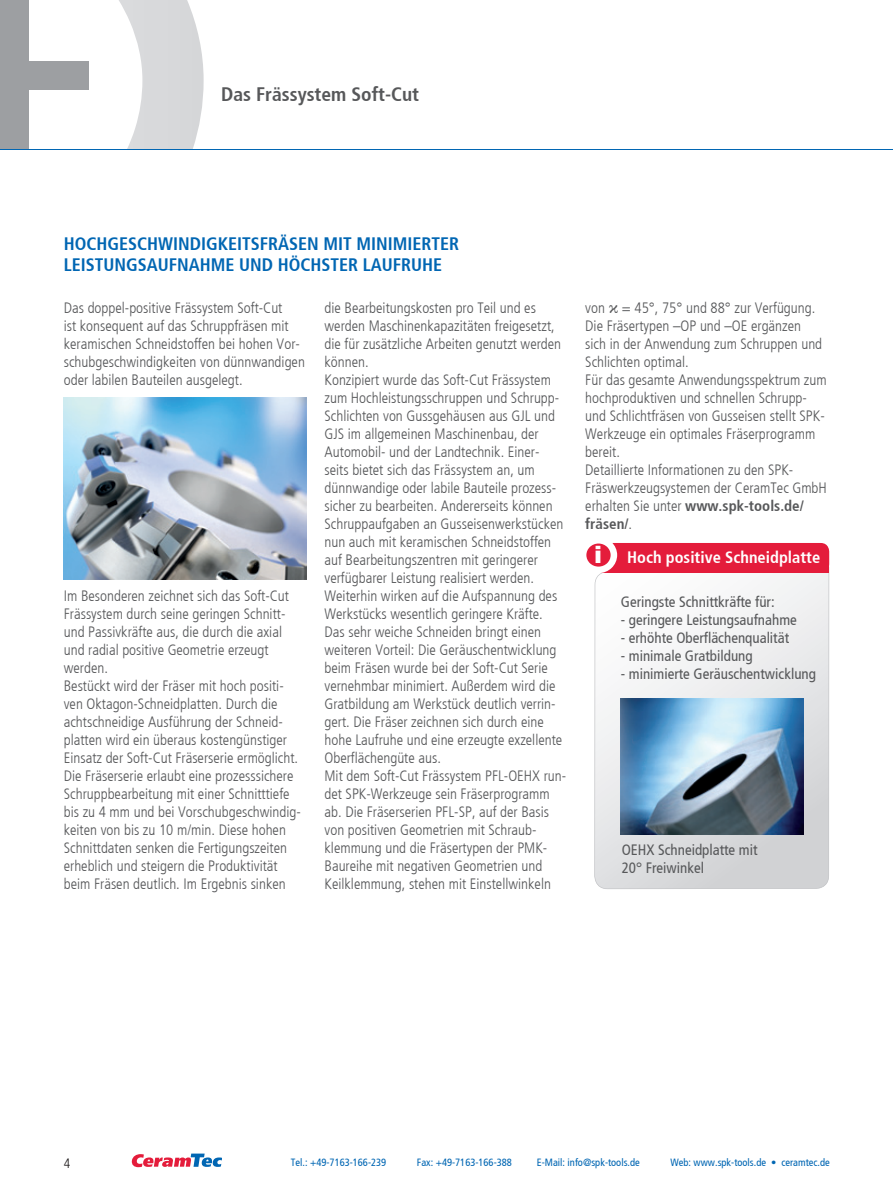
<style>
.page{position:relative;width:893px;height:1200px;background:#fff}
.page>*{position:absolute;margin:0;border:0;box-sizing:border-box;transform-origin:0 0}
.t1{font:700 condensed 19.5px "Frutiger";color:#57585a}
.t2{font:700 condensed 18px/21.6px "Frutiger";color:#0166b3}
.t3{font:700 condensed 16.5px "Frutiger";color:#fff}
.t4{font:300 condensed 15px/18px "Frutiger";color:#57585a}
.t5{font:condensed 15px/18px "Frutiger";color:#57585a}
.t6{font:300 condensed 13.5px "Frutiger";color:#231f20}
.t7{font:condensed 10.5px "Frutiger";color:#0166b3}
.s1{font-weight:700}
.s2{font-family:"Arial";font-weight:900;font-stretch:normal;font-size:23.85px}
</style>
<div class="page">
<svg style="left:132px;top:1153px;width:89px;height:13px"></svg>
<div style="left:0;top:61px;width:89px;height:28px;background:#9d9fa2"></div>
<div style="left:0;top:0;width:28px;height:150px;background:#9d9fa2"></div>
<svg style="left:119px;top:0;width:85px;height:149px"></svg>
<hr style="left:0;top:149px;width:893px;height:1px;background:#0166b3">
<img style="left:64px;top:397px;width:243px;height:182px">
<svg style="left:594px;top:572px;width:235px;height:316px"></svg>
<div style="left:600px;top:543px;width:229px;height:29px;background:#e41c3b;border-radius:9px"></div>
<div style="left:600px;top:560px;width:229px;height:12px;background:#e41c3b"></div>
<svg style="left:586px;top:543px;width:31px;height:30px"></svg>
<img style="left:621px;top:698px;width:182px;height:136px">
<h1 class="t1" style="left:221px;top:82px;width:199px">Das Frässystem Soft-Cut</h1>
<p class="t2" style="left:64px;top:233px;width:397px">HOCHGESCHWINDIGKEITSFRÄSEN MIT MINIMIERTER<br>LEISTUNGSAUFNAHME UND HÖCHSTER LAUFRUHE</p>
<p class="t4" style="left:64px;top:298px;width:243px">Das doppel-positive Frässystem Soft-Cut<br>ist konsequent auf das Schruppfräsen mit keramischen Schneidstoffen bei hohen Vor&shy;schubgeschwindigkeiten von dünnwandigen oder labilen Bauteilen ausgelegt.</p>
<p class="t4" style="left:64px;top:586px;width:239px">Im Besonderen zeichnet sich das Soft-Cut Frässystem durch seine geringen Schnitt&shy;und Passivkräfte aus, die durch die axial und radial positive Geometrie erzeugt werden.<br>Bestückt wird der Fräser mit hoch positi&shy;ven Oktagon-Schneidplatten. Durch die achtschneidige Ausführung der Schneid&shy;platten wird ein überaus kostengünstiger Einsatz der Soft-Cut Fräserserie ermöglicht.<br>Die Fräserserie erlaubt eine prozesssichere Schruppbearbeitung mit einer Schnitttiefe bis zu 4 mm und bei Vorschubgeschwindig&shy;keiten von bis zu 10 m/min. Diese hohen Schnittdaten senken die Fertigungszeiten erheblich und steigern die Produktivität beim Fräsen deutlich. Im Ergebnis sinken</p>
<p class="t4" style="left:325px;top:298px;width:243px">die Bearbeitungskosten pro Teil und es werden Maschinenkapazitäten freigesetzt, die für zusätzliche Arbeiten genutzt werden können.<br>Konzipiert wurde das Soft-Cut Frässystem zum Hochleistungsschruppen und Schrupp-Schlichten von Gussgehäusen aus GJL und GJS im allgemeinen Maschinenbau, der Automobil- und der Landtechnik. Einer&shy;seits bietet sich das Frässystem an, um dünnwandige oder labile Bauteile prozess&shy;sicher zu bearbeiten. Andererseits können Schruppaufgaben an Gusseisenwerkstücken nun auch mit keramischen Schneidstoffen auf Bearbeitungszentren mit geringerer verfügbarer Leistung realisiert werden.<br>Weiterhin wirken auf die Aufspannung des Werkstücks wesentlich geringere Kräfte.<br>Das sehr weiche Schneiden bringt einen weiteren Vorteil: Die Geräuschentwicklung beim Fräsen wurde bei der Soft-Cut Serie vernehmbar minimiert. Außerdem wird die Gratbildung am Werkstück deutlich verrin&shy;gert. Die Fräser zeichnen sich durch eine hohe Laufruhe und eine erzeugte exzellente Oberflächengüte aus.<br>Mit dem Soft-Cut Frässystem PFL-OEHX run&shy;det SPK-Werkzeuge sein Fräserprogramm ab. Die Fräserserien PFL-SP, auf der Basis von positiven Geometrien mit Schraub&shy;klemmung und die Fräsertypen der PMK-Baureihe mit negativen Geometrien und Keilklemmung, stehen mit Einstellwinkeln</p>
<p class="t4" style="left:585px;top:299px;width:243px">von = 45°, 75° und 88° zur Verfügung.<br>Die Fräsertypen –OP und –OE ergänzen<br>sich in der Anwendung zum Schruppen und Schlichten optimal.<br>Für das gesamte Anwendungsspektrum zum hochproduktiven und schnellen Schrupp&shy;und Schlichtfräsen von Gusseisen stellt SPK-Werkzeuge ein optimales Fräserprogramm bereit.<br>Detaillierte Informationen zu den SPK-Fräswerkzeugsystemen der CeramTec GmbH erhalten Sie unter <span class="s1">www.spk-tools.de/ fräsen/</span>.</p>
<p class="t3" style="left:594px;top:547px;width:228px"><span class="s2">i</span> Hoch positive Schneidplatte</p>
<p class="t5" style="left:621px;top:592px;width:155px">Geringste Schnittkräfte für:</p>
<p class="t5" style="left:621px;top:610px;width:178px">- geringere Leistungsaufnahme</p>
<p class="t5" style="left:621px;top:628px;width:170px">- erhöhte Oberflächenqualität</p>
<p class="t5" style="left:621px;top:646px;width:133px">- minimale Gratbildung</p>
<p class="t5" style="left:621px;top:664px;width:197px">- minimierte Geräuschentwicklung</p>
<p class="t5" style="left:622px;top:840px;width:137px">OEHX Schneidplatte mit<br>20° Freiwinkel</p>
<p class="t6" style="left:64px;top:1155px;width:8px">4</p>
<p class="t7" style="left:291px;top:1155px;width:97px">Tel.: +49-7163-166-239</p>
<p class="t7" style="left:417px;top:1155px;width:96px">Fax: +49-7163-166-388</p>
<p class="t7" style="left:537px;top:1155px;width:104px">E-Mail: info@spk-tools.de</p>
<p class="t7" style="left:670px;top:1155px;width:161px">Web: www.spk-tools.de • ceramtec.de</p>
</div>
